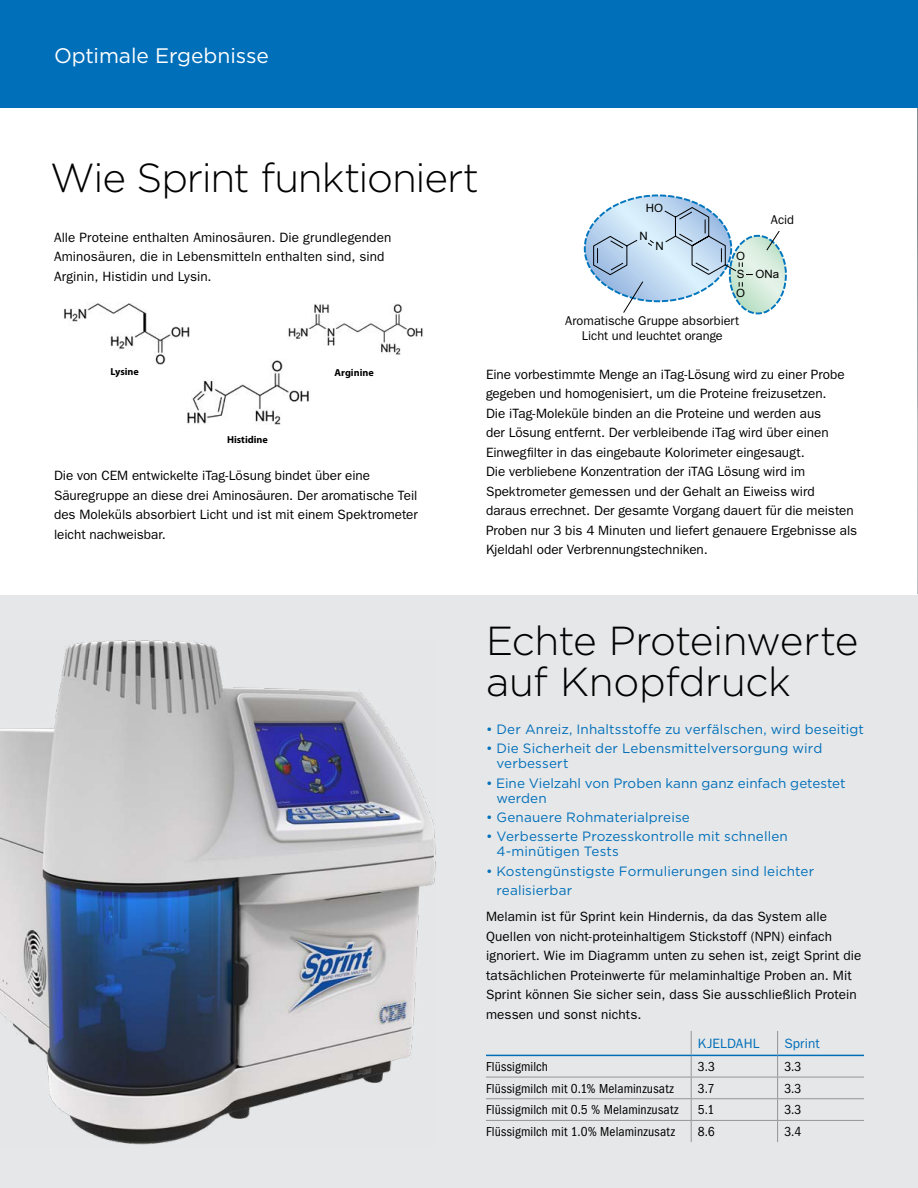
<style>
.page{position:relative;width:918px;height:1188px;background:#fff}
.page>*{position:absolute;margin:0;border:0;box-sizing:border-box;transform-origin:0 0}
.Subject_Headline{font:300 40.5px/40.5px "Gotham HTF";letter-spacing:-.025em;color:#000}
.Page_Header__blue_ba{font:21px "Gotham HTF";letter-spacing:-.005em;color:#fff}
.Paragraph_Copy{font:13.5px/19.5px "ITC Franklin Gothic Std";color:#000}
.Blue_Bullet_List__Go{font:13.5px/15px "Gotham HTF";letter-spacing:.01em;color:#006fba}
.t1{font:condensed 13.5px "ITC Franklin Gothic Std";letter-spacing:.01em;color:#000}
.t2{font:13.5px "ITC Franklin Gothic Std";letter-spacing:.01em;color:#006fba}
.Paragraph_Copy-2{font:12.75px/15px "ITC Franklin Gothic Std";color:#000;text-align:center}
.t3{font:11.4px/13.8px "Arial";color:#000;text-align:center}
.t4{font:700 10.2px "Myriad Pro";color:#000}
</style>
<div class="page">
<img style="left:917px;top:108px;width:1px;height:486px">
<div style="left:0;top:595px;width:918px;height:593px;background:#e6e7e8"></div>
<div style="left:0;top:0;width:918px;height:108px;background:#006fba"></div>
<img style="left:0;top:641px;width:436px;height:504px">
<hr style="left:486px;top:1077px;width:205px;height:1px;background:#939598">
<hr style="left:691px;top:1077px;width:87px;height:1px;background:#939598">
<hr style="left:778px;top:1077px;width:86px;height:1px;background:#939598">
<hr style="left:486px;top:1098px;width:205px;height:1px;background:#939598">
<hr style="left:691px;top:1098px;width:87px;height:1px;background:#939598">
<hr style="left:778px;top:1098px;width:86px;height:1px;background:#939598">
<hr style="left:486px;top:1120px;width:205px;height:1px;background:#939598">
<hr style="left:691px;top:1120px;width:87px;height:1px;background:#939598">
<hr style="left:778px;top:1120px;width:86px;height:1px;background:#939598">
<hr style="left:486px;top:1055px;width:205px;height:1px;background:#006fba">
<hr style="left:691px;top:1055px;width:87px;height:1px;background:#006fba">
<hr style="left:778px;top:1055px;width:86px;height:1px;background:#006fba">
<svg style="left:691px;top:1031px;width:1px;height:111px"></svg>
<svg style="left:777px;top:1031px;width:1px;height:111px"></svg>
<img style="left:288px;top:304px;width:135px;height:50px">
<img style="left:187px;top:360px;width:122px;height:64px">
<img style="left:64px;top:303px;width:126px;height:61px">
<svg style="left:585px;top:195px;width:201px;height:118px"></svg>
<div style="left:754px;top:216px;width:57px;height:15px;background:#fff"></div>
<p class="Page_Header__blue_ba" style="left:54px;top:44px;width:216px">Optimale Ergebnisse</p>
<p class="Subject_Headline" style="left:50px;top:157px;width:430px">Wie Sprint funktioniert</p>
<p class="Paragraph_Copy" style="left:54px;top:228px;width:339px">Alle Proteine enthalten Aminosäuren. Die grundlegenden<br>Aminosäuren, die in Lebensmitteln enthalten sind, sind<br>Arginin, Histidin und Lysin.</p>
<p class="t3" style="left:646px;top:201px;width:19px">HO</p>
<p class="t3" style="left:639px;top:230px;width:10px">N</p>
<p class="t3" style="left:655px;top:239px;width:10px">N</p>
<p class="t3" style="left:736px;top:249px;width:10px">O</p>
<p class="Paragraph_Copy-2" style="left:771px;top:213px;width:25px">Acid</p>
<p class="t3" style="left:770px;top:218px;width:24px">Acid</p>
<p class="t3" style="left:737px;top:267px;width:44px">S ONa</p>
<p class="t3" style="left:736px;top:286px;width:10px">O</p>
<p class="Paragraph_Copy-2" style="left:565px;top:313px;width:176px">Aromatische Gruppe absorbiert<br>Licht und leuchtet orange</p>
<p class="t3" style="left:556px;top:314px;width:146px">Aromatic group that absorbs light and appears orange</p>
<p class="t4" style="left:110px;top:365px;width:30px">Lysine</p>
<p class="t4" style="left:227px;top:433px;width:42px">Histidine</p>
<p class="t4" style="left:335px;top:366px;width:41px">Arginine</p>
<p class="Paragraph_Copy" style="left:54px;top:466px;width:365px">Die von CEM entwickelte iTag-Lösung bindet über eine Säuregruppe an diese drei Aminosäuren. Der aromatische Teil des Moleküls absorbiert Licht und ist mit einem Spektrometer leicht nachweisbar.</p>
<p class="Paragraph_Copy" style="left:486px;top:365px;width:373px">Eine vorbestimmte Menge an iTag-Lösung wird zu einer Probe gegeben und homogenisiert, um die Proteine freizusetzen.<br>Die iTag-Moleküle binden an die Proteine und werden aus<br>der Lösung entfernt. Der verbleibende iTag wird über einen Einwegfilter in das eingebaute Kolorimeter eingesaugt.<br>Die verbliebene Konzentration der iTAG Lösung wird im Spektrometer gemessen und der Gehalt an Eiweiss wird daraus errechnet. Der gesamte Vorgang dauert für die meisten Proben nur 3 bis 4 Minuten und liefert genauere Ergebnisse als Kjeldahl oder Verbrennungstechniken.</p>
<p class="Subject_Headline" style="left:486px;top:620px;width:374px">Echte Proteinwerte auf Knopfdruck</p>
<p class="Blue_Bullet_List__Go" style="left:486px;top:722px;width:380px">• Der Anreiz, Inhaltsstoffe zu verfälschen, wird beseitigt</p>
<p class="Blue_Bullet_List__Go" style="left:496px;top:741px;width:327px;text-indent:-10px">• Die Sicherheit der Lebensmittelversorgung wird verbessert</p>
<p class="Blue_Bullet_List__Go" style="left:496px;top:775px;width:351px;text-indent:-10px">• Eine Vielzahl von Proben kann ganz einfach getestet werden</p>
<p class="Blue_Bullet_List__Go" style="left:486px;top:809px;width:205px">• Genauere Rohmaterialpreise</p>
<p class="Blue_Bullet_List__Go" style="left:496px;top:829px;width:293px;text-indent:-10px">• Verbesserte Prozesskontrolle mit schnellen<br>4-minütigen Tests</p>
<p class="Blue_Bullet_List__Go" style="left:496px;top:861px;width:319px;line-height:19.5px;text-indent:-10px">• Kostengünstigste Formulierungen sind leichter realisierbar</p>
<p class="Paragraph_Copy" style="left:486px;top:907px;width:377px">Melamin ist für Sprint kein Hindernis, da das System alle Quellen von nicht-proteinhaltigem Stickstoff (NPN) einfach ignoriert. Wie im Diagramm unten zu sehen ist, zeigt Sprint die tatsächlichen Proteinwerte für melaminhaltige Proben an. Mit Sprint können Sie sicher sein, dass Sie ausschließlich Protein messen und sonst nichts.</p>
<p class="t2" style="left:698px;top:1035px;width:63px">KJELDAHL</p>
<p class="t2" style="left:784px;top:1035px;width:37px">Sprint</p>
<p class="t1" style="left:486px;top:1059px;width:64px">Flüssigmilch</p>
<p class="t1" style="left:698px;top:1059px;width:19px">3.3</p>
<p class="t1" style="left:784px;top:1059px;width:19px">3.3</p>
<p class="t1" style="left:486px;top:1080px;width:189px">Flüssigmilch mit 0.1% Melaminzusatz</p>
<p class="t1" style="left:698px;top:1080px;width:18px">3.7</p>
<p class="t1" style="left:784px;top:1080px;width:19px">3.3</p>
<p class="t1" style="left:486px;top:1102px;width:194px">Flüssigmilch mit 0.5 % Melaminzusatz</p>
<p class="t1" style="left:698px;top:1102px;width:18px">5.1</p>
<p class="t1" style="left:784px;top:1102px;width:19px">3.3</p>
<p class="t1" style="left:486px;top:1124px;width:191px">Flüssigmilch mit 1.0% Melaminzusatz</p>
<p class="t1" style="left:698px;top:1124px;width:18px">8.6</p>
<p class="t1" style="left:784px;top:1124px;width:18px">3.4</p>
</div>
